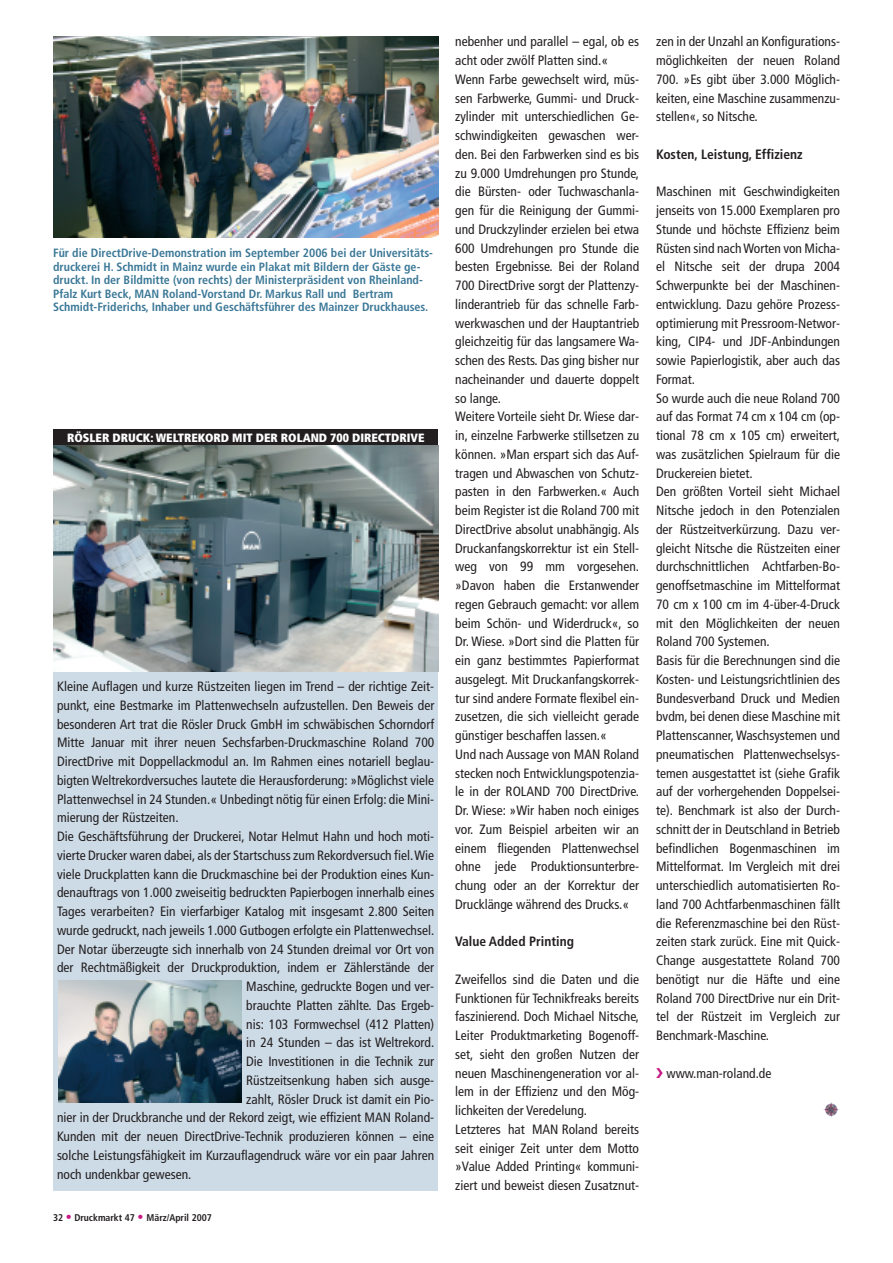
<style>
.page{position:relative;width:893px;height:1263px;background:#fff}
.page>*{position:absolute;margin:0;border:0;box-sizing:border-box;transform-origin:0 0}
.t1{font:condensed 13.5px/18.8px "Frutiger";color:#231f20}
.t2{font:700 condensed 13.5px "Frutiger";color:#231f20}
.t3{font:700 condensed 12px/13.5px "Frutiger";color:#3b7897}
.t4{font:900 condensed 12px "Frutiger";color:#fff}
.t5{font:700 condensed 9.75px "Frutiger";color:#231f20}
.s1{font-size:12px;color:#c61881}
</style>
<div class="page">
<div style="left:53px;top:429px;width:385px;height:762px;background:#cddbe7"></div>
<div style="left:53px;top:429px;width:385px;height:17px;background:#231f20"></div>
<img style="left:53px;top:445px;width:385px;height:226px">
<img style="left:58px;top:981px;width:184px;height:122px">
<img style="left:53px;top:36px;width:385px;height:201px">
<svg style="left:823px;top:1102px;width:14px;height:15px"></svg>
<svg style="left:832px;top:1103px;width:7px;height:10px"></svg>
<p class="t3" style="left:53px;top:247px;width:381px">Für die DirectDrive-Demonstration im September 2006 bei der Universitäts&shy;druckerei H. Schmidt in Mainz wurde ein Plakat mit Bildern der Gäste ge&shy;druckt. In der Bildmitte (von rechts) der Ministerpräsident von Rheinland-Pfalz Kurt Beck, MAN Roland-Vorstand Dr. Markus Rall und Bertram Schmidt-Friderichs, Inhaber und Geschäftsführer des Mainzer Druckhauses.</p>
<p class="t4" style="left:67px;top:432px;width:359px">RÖSLER DRUCK: WELTREKORD MIT DER ROLAND 700 DIRECTDRIVE</p>
<p class="t1" style="left:57px;top:678px;width:379px">Kleine Auflagen und kurze Rüstzeiten liegen im Trend – der richtige Zeit-</p>
<p class="t1" style="left:57px;top:697px;width:379px">punkt, eine Bestmarke im Plattenwechseln aufzustellen. Den Beweis der</p>
<p class="t1" style="left:57px;top:715px;width:379px">besonderen Art trat die Rösler Druck GmbH im schwäbischen Schorndorf</p>
<p class="t1" style="left:57px;top:734px;width:379px">Mitte Januar mit ihrer neuen Sechsfarben-Druckmaschine Roland 700</p>
<p class="t1" style="left:57px;top:753px;width:379px">DirectDrive mit Doppellackmodul an. Im Rahmen eines notariell beglau-</p>
<p class="t1" style="left:57px;top:772px;width:379px">bigten Weltrekordversuches lautete die Herausforderung: »Möglichst viele</p>
<p class="t1" style="left:57px;top:790px;width:379px">Plattenwechsel in 24 Stunden.« Unbedingt nötig für einen Erfolg: die Mini-</p>
<p class="t1" style="left:57px;top:809px;width:123px">mierung der Rüstzeiten.</p>
<p class="t1" style="left:57px;top:828px;width:379px">Die Geschäftsführung der Druckerei, Notar Helmut Hahn und hoch moti-</p>
<p class="t1" style="left:57px;top:847px;width:379px">vierte Drucker waren dabei, als der Startschuss zum Rekordversuch fiel.Wie</p>
<p class="t1" style="left:57px;top:865px;width:379px">viele Druckplatten kann die Druckmaschine bei der Produktion eines Kun-</p>
<p class="t1" style="left:57px;top:884px;width:379px">denauftrags von 1.000 zweiseitig bedruckten Papierbogen innerhalb eines</p>
<p class="t1" style="left:57px;top:903px;width:379px">Tages verarbeiten? Ein vierfarbiger Katalog mit insgesamt 2.800 Seiten</p>
<p class="t1" style="left:57px;top:922px;width:379px">wurde gedruckt, nach jeweils 1.000 Gutbogen erfolgte ein Plattenwechsel.</p>
<p class="t1" style="left:57px;top:940px;width:379px">Der Notar überzeugte sich innerhalb von 24 Stunden dreimal vor Ort von</p>
<p class="t1" style="left:57px;top:959px;width:379px">der Rechtmäßigkeit der Druckproduktion, indem er Zählerstände der</p>
<p class="t1" style="left:246px;top:978px;width:189px">Maschine, gedruckte Bogen und ver-</p>
<p class="t1" style="left:246px;top:997px;width:189px">brauchte Platten zählte. Das Ergeb-</p>
<p class="t1" style="left:246px;top:1015px;width:190px">nis: 103 Formwechsel (412 Platten)</p>
<p class="t1" style="left:246px;top:1034px;width:190px">in 24 Stunden – das ist Weltrekord.</p>
<p class="t1" style="left:246px;top:1053px;width:189px">Die Investitionen in die Technik zur</p>
<p class="t1" style="left:246px;top:1072px;width:189px">Rüstzeitsenkung haben sich ausge-</p>
<p class="t1" style="left:246px;top:1090px;width:189px">zahlt, Rösler Druck ist damit ein Pio-</p>
<p class="t1" style="left:57px;top:1109px;width:379px">nier in der Druckbranche und der Rekord zeigt, wie effizient MAN Roland-</p>
<p class="t1" style="left:57px;top:1128px;width:379px">Kunden mit der neuen DirectDrive-Technik produzieren können – eine</p>
<p class="t1" style="left:57px;top:1147px;width:379px">solche Leistungsfähigkeit im Kurzauflagendruck wäre vor ein paar Jahren</p>
<p class="t1" style="left:57px;top:1165px;width:136px">noch undenkbar gewesen.</p>
<p class="t5" style="left:53px;top:1213px;width:160px">32 <span class="s1">•</span> Druckmarkt 47 <span class="s1">•</span> März/April 2007</p>
<p class="t1" style="left:455px;top:33px;width:185px">nebenher und parallel – egal, ob es acht oder zwölf Platten sind.« Wenn Farbe gewechselt wird, müs&shy;sen Farbwerke, Gummi- und Druck&shy;zylinder mit unterschiedlichen Ge&shy;schwindigkeiten gewaschen wer&shy;den. Bei den Farbwerken sind es bis zu 9.000 Umdrehungen pro Stunde, die Bürsten- oder Tuchwaschanla&shy;gen für die Reinigung der Gummi&shy;und Druckzylinder erzielen bei etwa 600 Umdrehungen pro Stunde die besten Ergebnisse. Bei der Roland 700 DirectDrive sorgt der Plattenzy&shy;linderantrieb für das schnelle Farb&shy;werkwaschen und der Hauptantrieb gleichzeitig für das langsamere Wa&shy;schen des Rests. Das ging bisher nur nacheinander und dauerte doppelt so lange.<br>Weitere Vorteile sieht Dr. Wiese dar&shy;in, einzelne Farbwerke stillsetzen zu können. »Man erspart sich das Auf&shy;tragen und Abwaschen von Schutz&shy;pasten in den Farbwerken.« Auch beim Register ist die Roland 700 mit DirectDrive absolut unabhängig. Als Druckanfangskorrektur ist ein Stell&shy;weg von 99 mm vorgesehen. »Davon haben die Erstanwender regen Gebrauch gemacht: vor allem beim Schön- und Widerdruck«, so Dr. Wiese. »Dort sind die Platten für ein ganz bestimmtes Papierformat ausgelegt. Mit Druckanfangskorrek&shy;tur sind andere Formate flexibel ein&shy;zusetzen, die sich vielleicht gerade günstiger beschaffen lassen.«<br>Und nach Aussage von MAN Roland stecken noch Entwicklungspotenzia&shy;le in der ROLAND 700 DirectDrive.<br>Dr. Wiese: »Wir haben noch einiges vor. Zum Beispiel arbeiten wir an einem fliegenden Plattenwechsel ohne jede Produktionsunterbre&shy;chung oder an der Korrektur der Drucklänge während des Drucks.«</p>
<p class="t2" style="left:455px;top:936px;width:120px">Value Added Printing</p>
<p class="t1" style="left:455px;top:971px;width:185px">Zweifellos sind die Daten und die Funktionen für Technikfreaks bereits faszinierend. Doch Michael Nitsche, Leiter Produktmarketing Bogenoff&shy;set, sieht den großen Nutzen der neuen Maschinengeneration vor al&shy;lem in der Effizienz und den Mög&shy;lichkeiten der Veredelung.<br>Letzteres hat MAN Roland bereits seit einiger Zeit unter dem Motto »Value Added Printing« kommuni&shy;ziert und beweist diesen Zusatznut-</p>
<p class="t1" style="left:656px;top:33px;width:185px;text-align:justify">zen in der Unzahl an Konfigurations&shy;möglichkeiten der neuen Roland 700. »Es gibt über 3.000 Möglich&shy;keiten, eine Maschine zusammenzu&shy;stellen«, so Nitsche.</p>
<p class="t2" style="left:656px;top:149px;width:148px">Kosten, Leistung, Effizienz</p>
<p class="t1" style="left:656px;top:183px;width:185px">Maschinen mit Geschwindigkeiten jenseits von 15.000 Exemplaren pro Stunde und höchste Effizienz beim Rüsten sind nach Worten von Micha&shy;el Nitsche seit der drupa 2004<br>Schwerpunkte bei der Maschinen&shy;entwicklung. Dazu gehöre Prozess&shy;optimierung mit Pressroom-Networ&shy;king, CIP4- und JDF-Anbindungen sowie Papierlogistik, aber auch das Format.<br>So wurde auch die neue Roland 700 auf das Format 74 cm x 104 cm (op&shy;tional 78 cm x 105 cm) erweitert, was zusätzlichen Spielraum für die Druckereien bietet.<br>Den größten Vorteil sieht Michael Nitsche jedoch in den Potenzialen der Rüstzeitverkürzung. Dazu ver&shy;gleicht Nitsche die Rüstzeiten einer durchschnittlichen Achtfarben-Bo&shy;genoffsetmaschine im Mittelformat 70 cm x 100 cm im 4-über-4-Druck mit den Möglichkeiten der neuen Roland 700 Systemen.<br>Basis für die Berechnungen sind die Kosten- und Leistungsrichtlinien des Bundesverband Druck und Medien bvdm, bei denen diese Maschine mit Plattenscanner, Waschsystemen und pneumatischen Plattenwechselsys&shy;temen ausgestattet ist (siehe Grafik auf der vorhergehenden Doppelsei&shy;te). Benchmark ist also der Durch&shy;schnitt der in Deutschland in Betrieb befindlichen Bogenmaschinen im Mittelformat. Im Vergleich mit drei unterschiedlich automatisierten Ro&shy;land 700 Achtfarbenmaschinen fällt die Referenzmaschine bei den Rüst&shy;zeiten stark zurück. Eine mit Quick-Change ausgestattete Roland 700 benötigt nur die Häfte und eine Roland 700 DirectDrive nur ein Drit&shy;tel der Rüstzeit im Vergleich zur Benchmark-Maschine.</p>
<p class="t1" style="left:666px;top:1065px;width:106px">www.man-roland.de</p>
</div>
